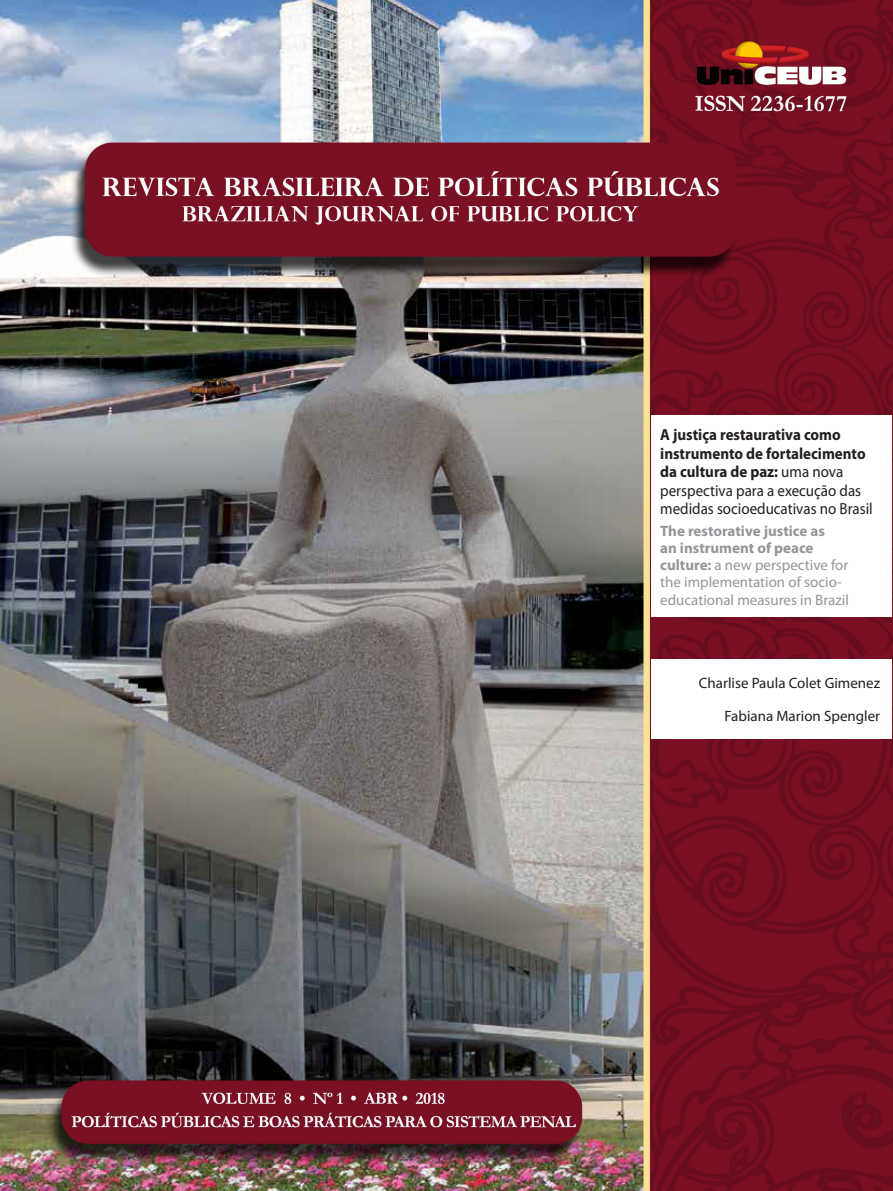
<style>
.page{position:relative;width:893px;height:1191px;background:#fff}
.page>*{position:absolute;margin:0;border:0;box-sizing:border-box;transform-origin:0 0}
.Capa_art{font:700 16.05px/18.5px "Myriad Pro";color:#231f20;scale:.93 1}
.Capa_art-2{font:15px/17.2px "Myriad Pro";color:#939598}
.nome{font:15px "Myriad Pro";color:#231f20}
.s1{font-weight:400}
.s2{font-weight:700}
</style>
<div class="page">
<img style="left:0;top:0;width:893px;height:1191px">
<div style="left:651px;top:415px;width:241px;height:202px;background:#fff"></div>
<div style="left:651px;top:659px;width:241px;height:79px;background:#fff"></div>
<p class="Capa_art" style="left:660px;top:425px;width:230px">A justiça restaurativa como instrumento de fortalecimento da cultura de paz: <span class="s1">uma nova perspectiva para a execução das medidas socioeducativas no Brasil</span></p>
<p class="Capa_art-2" style="left:660px;top:522px;width:190px"><span class="s2">The restorative justice as<br>an instrument of peace culture:</span> a new perspective for the implementation of socio&shy;educational measures in Brazil</p>
<p class="nome" style="left:699px;top:674px;width:183px">Charlise Paula Colet Gimenez</p>
<p class="nome" style="left:725px;top:707px;width:157px">Fabiana Marion Spengler</p>
</div>
